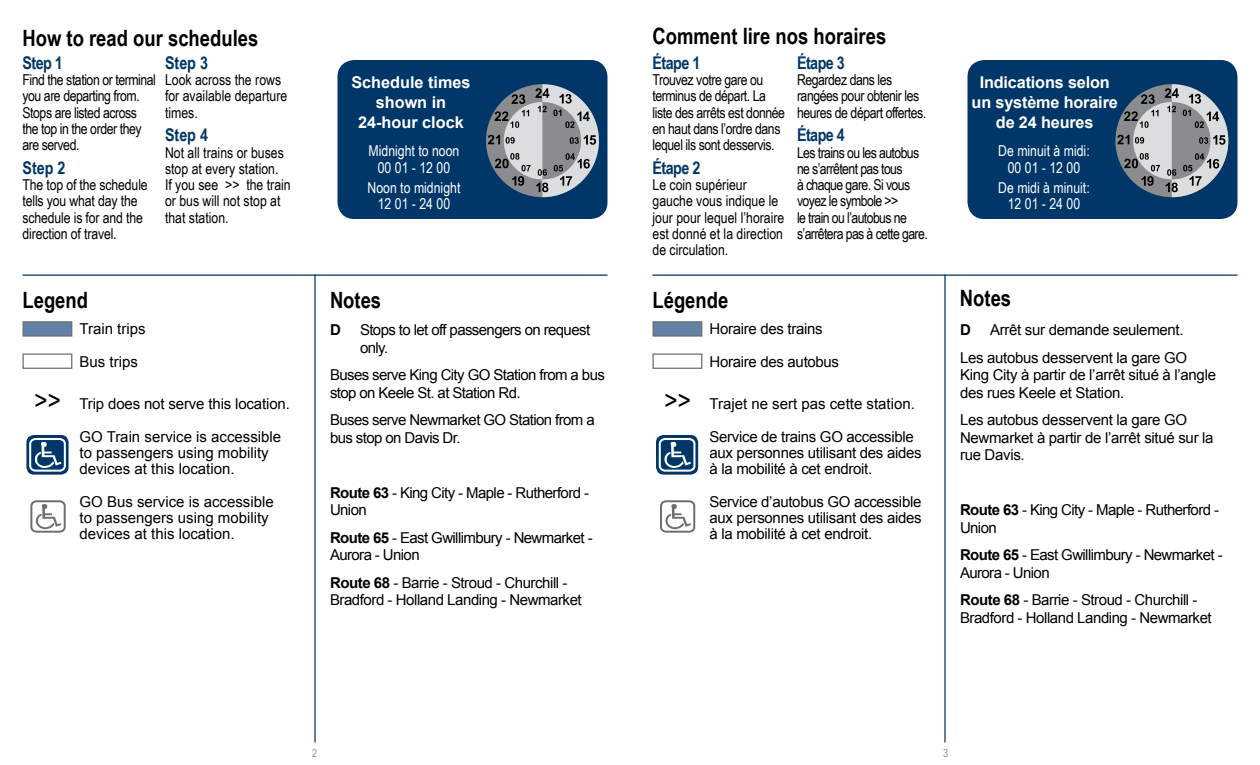
<style>
.page{position:relative;width:1260px;height:765px;background:#fff}
.page>*{position:absolute;margin:0;border:0;box-sizing:border-box;transform-origin:0 0}
.t1{font:27.5px "Arial Narrow";color:#000}
.t2{font:700 22.5px "Arial Narrow";color:#000}
.t3{font:700 17.5px "Arial Narrow";letter-spacing:-.03em;color:#003768}
.t4{font:700 16.25px/20px "Arial";letter-spacing:-.01em;color:#fff;text-align:center}
.t5{font:15px/17.5px "Arial";letter-spacing:-.02em;color:#000}
.t6{font:15px/16.2px "Arial Narrow";letter-spacing:-.03em;color:#000}
.t7{font:15px/17.5px "Arial";letter-spacing:-.04em;color:#000}
.t8{font:15px/16.2px "Arial Narrow";color:#000}
.t9{font:15px/16.2px "Arial";color:#000}
.t10{font:15px/16.2px "Arial Narrow";color:#fff;text-align:center}
.t11{font:15px/16.2px "Arial Narrow";letter-spacing:-.01em;color:#000}
.t12{font:700 15px "Arial";color:#000}
.t13{font:11.25px "Arial Narrow";color:#939598}
.s1{font-weight:700}
</style>
<div class="page">
<div style="left:22px;top:354px;width:50px;height:15px;border:1px solid #6d6e71"></div>
<div style="left:22px;top:321px;width:50px;height:16px;background:#6380a7;border:1px solid #6d6e71"></div>
<hr style="left:22px;top:275px;width:586px;height:1px;background:#003768">
<div style="left:338px;top:60px;width:270px;height:159px;background:#003768;border-radius:17px"></div>
<svg style="left:488px;top:84px;width:111px;height:113px"></svg>
<div style="left:26px;top:435px;width:43px;height:40px;background:#003768;border-radius:8px"></div>
<svg style="left:29px;top:438px;width:37px;height:34px"></svg>
<svg style="left:656px;top:435px;width:42px;height:40px"></svg>
<svg style="left:659px;top:438px;width:36px;height:34px"></svg>
<svg style="left:30px;top:500px;width:36px;height:33px"></svg>
<svg style="left:660px;top:500px;width:36px;height:33px"></svg>
<hr style="left:314px;top:275px;width:2px;height:467px;background:#003768">
<div style="left:652px;top:354px;width:50px;height:15px;border:1px solid #6d6e71"></div>
<div style="left:652px;top:321px;width:50px;height:16px;background:#6380a7;border:1px solid #6d6e71"></div>
<hr style="left:652px;top:275px;width:586px;height:1px;background:#003768">
<hr style="left:944px;top:275px;width:2px;height:467px;background:#003768">
<div style="left:968px;top:60px;width:270px;height:159px;background:#003768;border-radius:17px"></div>
<svg style="left:1117px;top:84px;width:111px;height:113px"></svg>
<h2 class="t2" style="left:22px;top:21px;width:237px">How to read our schedules</h2>
<p class="t3" style="left:22px;top:49px;width:42px">Step 1</p>
<p class="t6" style="left:22px;top:71px;width:135px">Find the station or terminal you are departing from.<br>Stops are listed across the top in the order they are served.</p>
<p class="t3" style="left:22px;top:154px;width:45px">Step 2</p>
<p class="t11" style="left:22px;top:176px;width:127px">The top of the schedule tells you what day the schedule is for and the direction of travel.</p>
<p class="t3" style="left:165px;top:49px;width:45px">Step 3</p>
<p class="t8" style="left:165px;top:71px;width:124px">Look across the rows for available departure times.</p>
<p class="t3" style="left:165px;top:122px;width:45px">Step 4</p>
<p class="t8" style="left:165px;top:144px;width:127px">Not all trains or buses stop at every station.<br>If you see &gt;&gt; the train or bus will not stop at that station.</p>
<h2 class="t2" style="left:22px;top:283px;width:67px">Legend</h2>
<h1 class="t1" style="left:35px;top:380px;width:28px">&gt;&gt;</h1>
<p class="t9" style="left:79px;top:313px;width:68px;line-height:32.5px">Train trips<br>Bus trips</p>
<p class="t5" style="left:79px;top:388px;width:212px;line-height:32.5px">Trip does not serve this location.<br>GO Train service is accessible</p>
<p class="t9" style="left:79px;top:445px;width:191px">to passengers using mobility devices at this location.</p>
<p class="t9" style="left:79px;top:494px;width:196px">GO Bus service is accessible to passengers using mobility devices at this location.</p>
<p class="t4" style="left:351px;top:73px;width:121px">Schedule times shown in<br>24-hour clock</p>
<p class="t10" style="left:369px;top:142px;width:92px">Midnight to noon<br>00 01 - 12 00</p>
<p class="t10" style="left:368px;top:179px;width:94px">Noon to midnight<br>12 01 - 24 00</p>
<h2 class="t2" style="left:330px;top:283px;width:53px">Notes</h2>
<p class="t12" style="left:330px;top:320px;width:12px">D</p>
<p class="t7" style="left:360px;top:321px;width:232px">Stops to let off passengers on request only.</p>
<p class="t7" style="left:330px;top:366px;width:276px">Buses serve King City GO Station from a bus stop on Keele St. at Station Rd.</p>
<p class="t7" style="left:330px;top:411px;width:266px">Buses serve Newmarket GO Station from a bus stop on Davis Dr.</p>
<p class="t7" style="left:330px;top:484px;width:261px"><span class="s1">Route 63</span> - King City - Maple - Rutherford -<br>Union</p>
<p class="t7" style="left:330px;top:529px;width:264px"><span class="s1">Route 65</span> - East Gwillimbury - Newmarket -<br>Aurora - Union</p>
<p class="t5" style="left:330px;top:574px;width:253px"><span class="s1">Route 68</span> - Barrie - Stroud - Churchill -<br>Bradford - Holland Landing - Newmarket</p>
<h2 class="t2" style="left:652px;top:19px;width:235px">Comment lire nos horaires</h2>
<p class="t3" style="left:652px;top:49px;width:49px">étape 1</p>
<p class="t6" style="left:652px;top:71px;width:134px">Trouvez votre gare ou terminus de départ. La liste des arrêts est donnée en haut dans l’ordre dans lequel ils sont desservis.</p>
<p class="t3" style="left:652px;top:154px;width:49px">étape 2</p>
<p class="t8" style="left:652px;top:176px;width:133px">Le coin supérieur gauche vous indique le jour pour lequel l’horaire est donné et la direction de circulation.</p>
<p class="t3" style="left:797px;top:49px;width:49px">étape 3</p>
<p class="t6" style="left:797px;top:71px;width:131px">Regardez dans les rangées pour obtenir les heures de départ offertes.</p>
<p class="t3" style="left:797px;top:122px;width:49px">étape 4</p>
<p class="t6" style="left:797px;top:144px;width:132px">Les trains ou les autobus ne s’arrêtent pas tous<br>à chaque gare. Si vous voyez le symbole &gt;&gt;<br>le train ou l’autobus ne s’arrêtera pas à cette gare.</p>
<h2 class="t2" style="left:652px;top:283px;width:77px">Légende</h2>
<h1 class="t1" style="left:664px;top:380px;width:28px">&gt;&gt;</h1>
<p class="t5" style="left:710px;top:313px;width:131px;line-height:32.5px">Horaire des trains<br>Horaire des autobus</p>
<p class="t5" style="left:710px;top:388px;width:207px;line-height:32.5px">Trajet ne sert pas cette station.<br>Service de trains GO accessible</p>
<p class="t5" style="left:710px;top:445px;width:214px;line-height:16.2px">aux personnes utilisant des aides à la mobilité à cet endroit.</p>
<p class="t5" style="left:710px;top:494px;width:214px;line-height:16.2px;text-align:justify">Service d’autobus GO accessible aux personnes utilisant des aides à la mobilité à cet endroit.</p>
<p class="t4" style="left:972px;top:73px;width:148px">Indications selon un système horaire de 24 heures</p>
<p class="t10" style="left:998px;top:142px;width:93px">De minuit à midi:<br>00 01 - 12 00</p>
<p class="t10" style="left:998px;top:179px;width:93px">De midi à minuit:<br>12 01 - 24 00</p>
<h2 class="t2" style="left:960px;top:281px;width:53px">Notes</h2>
<p class="t5" style="left:960px;top:316px;width:229px;line-height:27.5px;text-align:right">Arrêt sur demande seulement.<br>Les autobus desservent la gare GO</p>
<p class="t5" style="left:960px;top:366px;width:258px">King City à partir de l’arrêt situé à l’angle des rues Keele et Station.</p>
<p class="t5" style="left:960px;top:411px;width:255px">Les autobus desservent la gare GO<br>Newmarket à partir de l’arrêt situé sur la rue Davis.</p>
<p class="t12" style="left:960px;top:320px;width:12px">D</p>
<p class="t7" style="left:960px;top:501px;width:261px"><span class="s1">Route 63</span> - King City - Maple - Rutherford -<br>Union</p>
<p class="t7" style="left:960px;top:546px;width:264px"><span class="s1">Route 65</span> - East Gwillimbury - Newmarket -<br>Aurora - Union</p>
<p class="t5" style="left:960px;top:591px;width:253px"><span class="s1">Route 68</span> - Barrie - Stroud - Churchill -<br>Bradford - Holland Landing - Newmarket</p>
<p class="t13" style="left:312px;top:745px;width:7px">2</p>
<p class="t13" style="left:943px;top:745px;width:7px">3</p>
</div>
